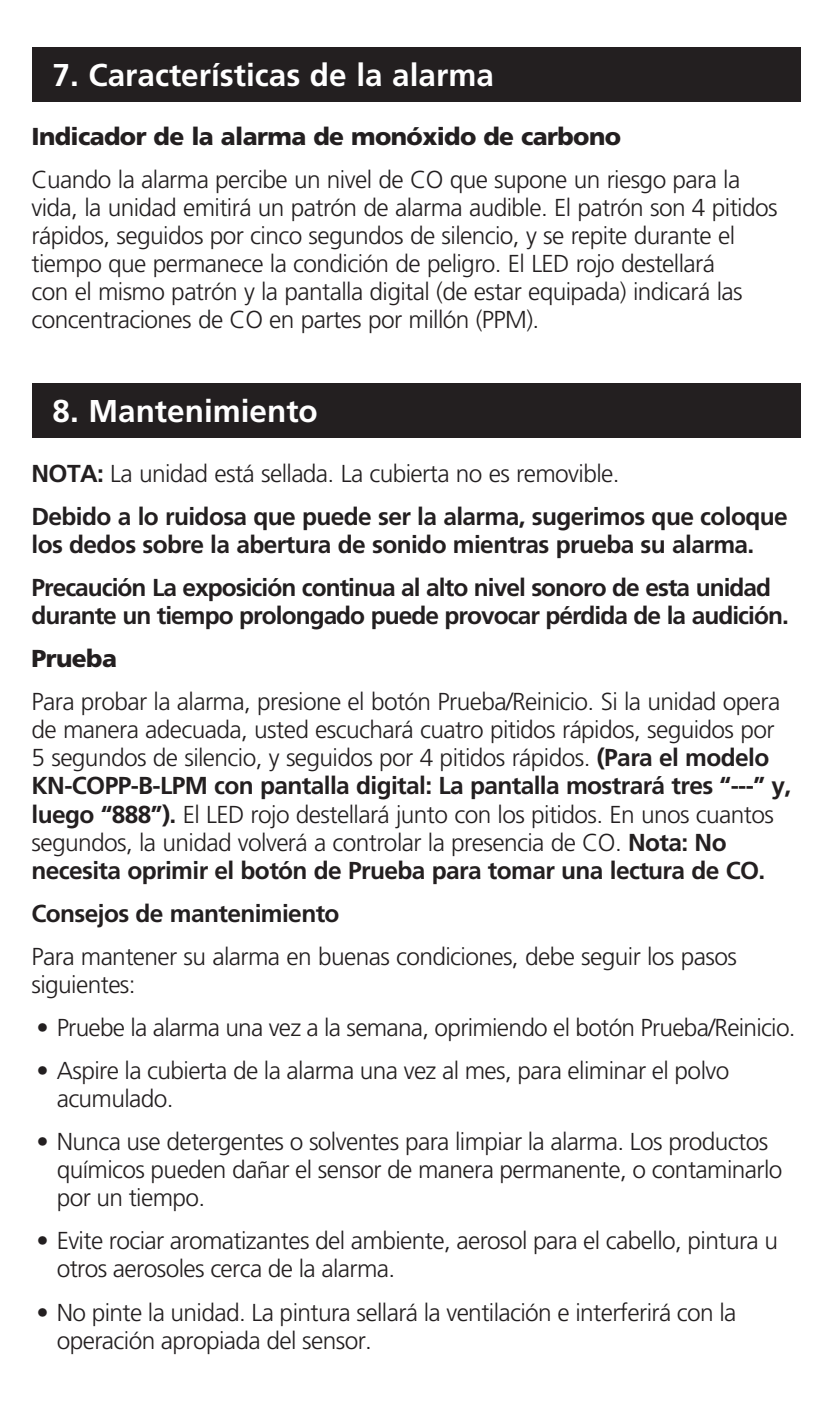
<style>
.page{position:relative;width:832px;height:1418px;background:#fff}
.page>*{position:absolute;margin:0;border:0;box-sizing:border-box;transform-origin:0 0}
.t1{font:700 31.5px "Frutiger";color:#fff}
.t2{font:300 24.5px/28px "Frutiger";letter-spacing:-.025em;color:#231f20}
.t3{font:700 24.5px/43.1px "Frutiger";letter-spacing:-.025em;color:#231f20}
.t4{font:900 24.5px "Frutiger";letter-spacing:-.025em;color:#231f20}
.s1{font-weight:300}
.s2{font-weight:700}
</style>
<div class="page">
<div style="left:32px;top:383px;width:768px;height:54px;background:#231f20"></div>
<div style="left:32px;top:47px;width:768px;height:54px;background:#231f20"></div>
<p class="t1" style="left:52px;top:56px;width:443px">7. Características de la alarma</p>
<p class="t4" style="left:32px;top:122px;width:591px">Indicador de la alarma de monóxido de carbono</p>
<p class="t2" style="left:32px;top:166px;width:747px">Cuando la alarma percibe un nivel de CO que supone un riesgo para la vida, la unidad emitirá un patrón de alarma audible. El patrón son 4 pitidos rápidos, seguidos por cinco segundos de silencio, y se repite durante el tiempo que permanece la condición de peligro. El LED rojo destellará<br>con el mismo patrón y la pantalla digital (de estar equipada) indicará las concentraciones de CO en partes por millón (PPM).</p>
<p class="t1" style="left:52px;top:392px;width:267px">8. Mantenimiento</p>
<p class="t3" style="left:32px;top:451px;width:757px">NOTA: <span class="s1">La unidad está sellada. La cubierta no es removible.<br></span>Debido a lo ruidosa que puede ser la alarma, sugerimos que coloque</p>
<p class="t3" style="left:32px;top:523px;width:741px">los dedos sobre la abertura de sonido mientras prueba su alarma.<br>Precaución La exposición continua al alto nivel sonoro de esta unidad</p>
<p class="t3" style="left:32px;top:594px;width:758px">durante un tiempo prolongado puede provocar pérdida de la audición.</p>
<p class="t4" style="left:32px;top:644px;width:87px">Prueba</p>
<p class="t2" style="left:32px;top:688px;width:761px">Para probar la alarma, presione el botón Prueba/Reinicio. Si la unidad opera de manera adecuada, usted escuchará cuatro pitidos rápidos, seguidos por 5 segundos de silencio, y seguidos por 4 pitidos rápidos. <span class="s2">(Para el modelo KN-COPP-B-LPM con pantalla digital: La pantalla mostrará tres “---” y, luego “888”).</span> El LED rojo destellará junto con los pitidos. En unos cuantos segundos, la unidad volverá a controlar la presencia de CO. <span class="s2">Nota: No necesita oprimir el botón de Prueba para tomar una lectura de CO.</span></p>
<p class="t3" style="left:32px;top:891px;width:309px">Consejos de mantenimiento</p>
<p class="t2" style="left:32px;top:942px;width:707px">Para mantener su alarma en buenas condiciones, debe seguir los pasos siguientes:</p>
<p class="t2" style="left:37px;top:1013px;width:760px">• Pruebe la alarma una vez a la semana, oprimiendo el botón Prueba/Reinicio.</p>
<p class="t2" style="left:57px;top:1056px;width:674px;text-indent:-20px">• Aspire la cubierta de la alarma una vez al mes, para eliminar el polvo acumulado.</p>
<p class="t2" style="left:57px;top:1127px;width:727px;text-indent:-20px">• Nunca use detergentes o solventes para limpiar la alarma. Los productos químicos pueden dañar el sensor de manera permanente, o contaminarlo por un tiempo.</p>
<p class="t2" style="left:57px;top:1226px;width:723px;text-indent:-20px">• Evite rociar aromatizantes del ambiente, aerosol para el cabello, pintura u otros aerosoles cerca de la alarma.</p>
<p class="t2" style="left:57px;top:1298px;width:681px;text-indent:-20px">• No pinte la unidad. La pintura sellará la ventilación e interferirá con la operación apropiada del sensor.</p>
</div>
